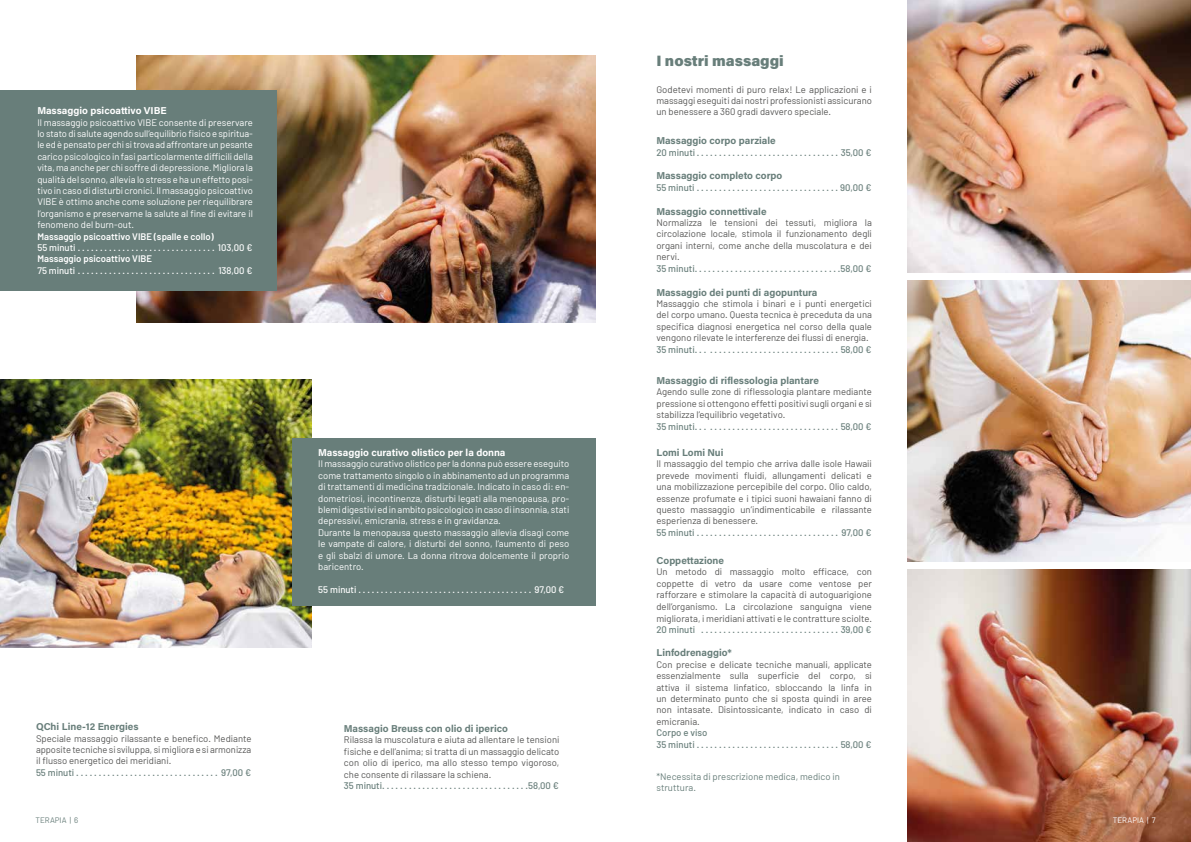
<style>
.page{position:relative;width:1191px;height:842px;background:#fff}
.page>*{position:absolute;margin:0;border:0;box-sizing:border-box;transform-origin:0 0}
.t1{font:900 15px "Acumin Pro";color:#687e7a}
.t2{font:700 10px "Acumin Pro";color:#687e7a}
.t3{font:700 10px "Acumin Pro";color:#fff}
.t4{font:9.5px/11.4px "Barlow";color:#575756;text-align:justify}
.t5{font:9.5px/11.4px "Barlow";color:#fff}
.t6{font:500 9.5px/11.4px "Barlow";color:#687e7a}
.t7{font:500 9.5px "Barlow";color:#fff}
.t8{font:600 9.5px "Barlow";color:#fff}
.t9{font:9.5px/11.4px "Barlow";color:#687e7a}
.t10{font:8px "Barlow";color:#687e7a}
.t11{font:8px "Barlow";color:#fff}
</style>
<div class="page">
<img style="left:136px;top:55px;width:459px;height:268px">
<img style="left:0;top:380px;width:311px;height:267px">
<div style="left:0;top:90px;width:276px;height:201px;background:#687e7a"></div>
<div style="left:292px;top:439px;width:303px;height:167px;background:#687e7a"></div>
<img style="left:907px;top:570px;width:284px;height:272px">
<img style="left:907px;top:0;width:284px;height:272px">
<img style="left:907px;top:281px;width:284px;height:280px">
<p class="t3" style="left:37px;top:104px;width:131px">Massaggio psicoattivo VIBE</p>
<p class="t5" style="left:37px;top:116px;width:217px;text-align:justify">Il massaggio psicoattivo VIBE consente di preservare lo stato di salute agendo sull‘equilibrio fisico e spiritua&shy;le ed è pensato per chi si trova ad affrontare un pesante carico psicologico in fasi particolarmente difficili della vita, ma anche per chi soffre di depressione. Migliora la qualità del sonno, allevia lo stress e ha un effetto posi&shy;tivo in caso di disturbi cronici. Il massaggio psicoattivo VIBE è ottimo anche come soluzione per riequilibrare l‘organismo e preservarne la salute al fine di evitare il fenomeno del burn-out.</p>
<p class="t8" style="left:37px;top:230px;width:178px">Massaggio psicoattivo VIBE (spalle e collo)</p>
<p class="t7" style="left:37px;top:242px;width:44px">55 minuti ................................</p>
<p class="t7" style="left:218px;top:242px;width:36px">103,00 €</p>
<p class="t8" style="left:37px;top:253px;width:116px">Massaggio psicoattivo VIBE</p>
<p class="t7" style="left:37px;top:264px;width:43px">75 minuti ................................</p>
<p class="t7" style="left:218px;top:264px;width:36px">138,00 €</p>
<p class="t2" style="left:36px;top:720px;width:104px">QChi Line-12 Energies</p>
<p class="t4" style="left:36px;top:732px;width:217px">Speciale massaggio rilassante e benefico. Mediante apposite tecniche si sviluppa, si migliora e si armonizza il flusso energetico dei meridiani.</p>
<p class="t6" style="left:36px;top:766px;width:42px">55 minuti................................</p>
<p class="t6" style="left:221px;top:766px;width:31px">97,00 €</p>
<p class="t3" style="left:318px;top:445px;width:189px">Massaggio curativo olistico per la donna</p>
<p class="t5" style="left:318px;top:458px;width:252px">Il massaggio curativo olistico per la donna può essere eseguito come trattamento singolo o in abbinamento ad un programma di trattamenti di medicina tradizionale. Indicato in caso di: en&shy;dometriosi, incontinenza, disturbi legati alla menopausa, pro&shy;blemi digestivi ed in ambito psicologico in caso di insonnia, stati depressivi, emicrania, stress e in gravidanza.<br>Durante la menopausa questo massaggio allevia disagi come le vampate di calore, i disturbi del sonno, l‘aumento di peso e gli sbalzi di umore. La donna ritrova dolcemente il proprio baricentro.</p>
<p class="t7" style="left:318px;top:583px;width:82px">55 minuti . . . . . . . . ................................</p>
<p class="t7" style="left:534px;top:583px;width:31px">97,00 €</p>
<p class="t2" style="left:344px;top:721px;width:166px">Massagio Breuss con olio di iperico</p>
<p class="t4" style="left:344px;top:734px;width:217px">Rilassa la muscolatura e aiuta ad allentare le tensioni fisiche e dell’anima; si tratta di un massaggio delicato con olio di iperico, ma allo stesso tempo vigoroso, che consente di rilassare la schiena.</p>
<p class="t6" style="left:344px;top:780px;width:216px">35 minuti. . . . . . . . . . . . . . . . . . . . . . . . . . . . . . . . .58,00 €</p>
<h1 class="t1" style="left:656px;top:51px;width:129px">I nostri massaggi</h1>
<p class="t4" style="left:656px;top:83px;width:217px">Godetevi momenti di puro relax! Le applicazioni e i massaggi eseguiti dai nostri professionisti assicurano un benessere a 360 gradi davvero speciale.</p>
<p class="t2" style="left:656px;top:134px;width:121px">Massaggio corpo parziale</p>
<p class="t6" style="left:656px;top:147px;width:43px">20 minuti.................................</p>
<p class="t6" style="left:840px;top:147px;width:32px">35,00 €</p>
<p class="t2" style="left:656px;top:169px;width:127px">Massaggio completo corpo</p>
<p class="t6" style="left:656px;top:181px;width:44px">55 minuti .................................</p>
<p class="t6" style="left:840px;top:181px;width:33px">90,00 €</p>
<p class="t2" style="left:656px;top:204px;width:112px">Massaggio connettivale</p>
<p class="t4" style="left:656px;top:217px;width:217px">Normalizza le tensioni dei tessuti, migliora la circolazione locale, stimola il funzionamento degli organi interni, come anche della muscolatura e dei nervi.</p>
<p class="t6" style="left:656px;top:262px;width:216px">35 minuti. . . . . . . . . . . . . . . . . . . . . . . . . . . . . . . . .58,00 €</p>
<p class="t2" style="left:656px;top:285px;width:163px">Massaggio dei punti di agopuntura</p>
<p class="t4" style="left:656px;top:298px;width:217px">Massaggio che stimola i binari e i punti energetici del corpo umano. Questa tecnica è preceduta da una specifica diagnosi energetica nel corso della quale vengono rilevate le interferenze dei flussi di energia.</p>
<p class="t6" style="left:656px;top:343px;width:55px">35 minuti. . . ..............................</p>
<p class="t6" style="left:840px;top:343px;width:32px">58,00 €</p>
<p class="t2" style="left:656px;top:373px;width:164px">Massaggio di riflessologia plantare</p>
<p class="t4" style="left:656px;top:386px;width:217px">Agendo sulle zone di riflessologia plantare mediante pressione si ottengono effetti positivi sugli organi e si stabilizza l’equilibrio vegetativo.</p>
<p class="t6" style="left:656px;top:420px;width:55px">35 minuti. . . ..............................</p>
<p class="t6" style="left:840px;top:420px;width:32px">58,00 €</p>
<p class="t2" style="left:656px;top:445px;width:69px">Lomi Lomi Nui</p>
<p class="t4" style="left:656px;top:458px;width:217px">Il massaggio del tempio che arriva dalle isole Hawaii prevede movimenti fluidi, allungamenti delicati e una mobilizzazione percepibile del corpo. Olio caldo, essenze profumate e i tipici suoni hawaiani fanno di questo massaggio un’indimenticabile e rilassante esperienza di benessere.</p>
<p class="t6" style="left:656px;top:526px;width:44px">55 minuti .................................</p>
<p class="t6" style="left:841px;top:526px;width:31px">97,00 €</p>
<p class="t2" style="left:656px;top:553px;width:69px">Coppettazione</p>
<p class="t4" style="left:656px;top:566px;width:217px">Un metodo di massaggio molto efficace, con coppette di vetro da usare come ventose per rafforzare e stimolare la capacità di autoguarigione dell’organismo. La circolazione sanguigna viene migliorata, i meridiani attivati e le contratture sciolte.</p>
<p class="t6" style="left:656px;top:624px;width:47px">20 minuti ................................</p>
<p class="t6" style="left:840px;top:624px;width:32px">39,00 €</p>
<p class="t2" style="left:656px;top:646px;width:77px">Linfodrenaggio*</p>
<p class="t4" style="left:656px;top:658px;width:217px">Con precise e delicate tecniche manuali, applicate essenzialmente sulla superficie del corpo, si attiva il sistema linfatico, sbloccando la linfa in un determinato punto che si sposta quindi in aree non intasate. Disintossicante, indicato in caso di emicrania.</p>
<p class="t6" style="left:656px;top:727px;width:52px">Corpo e viso<br>35 minuti .................................</p>
<p class="t6" style="left:840px;top:738px;width:32px">58,00 €</p>
<p class="t9" style="left:656px;top:770px;width:185px">*Necessita di prescrizione medica, medico in struttura.</p>
<p class="t10" style="left:35px;top:815px;width:44px">TERAPIA | 6</p>
<p class="t11" style="left:1113px;top:815px;width:44px">TERAPIA | 7</p>
</div>
